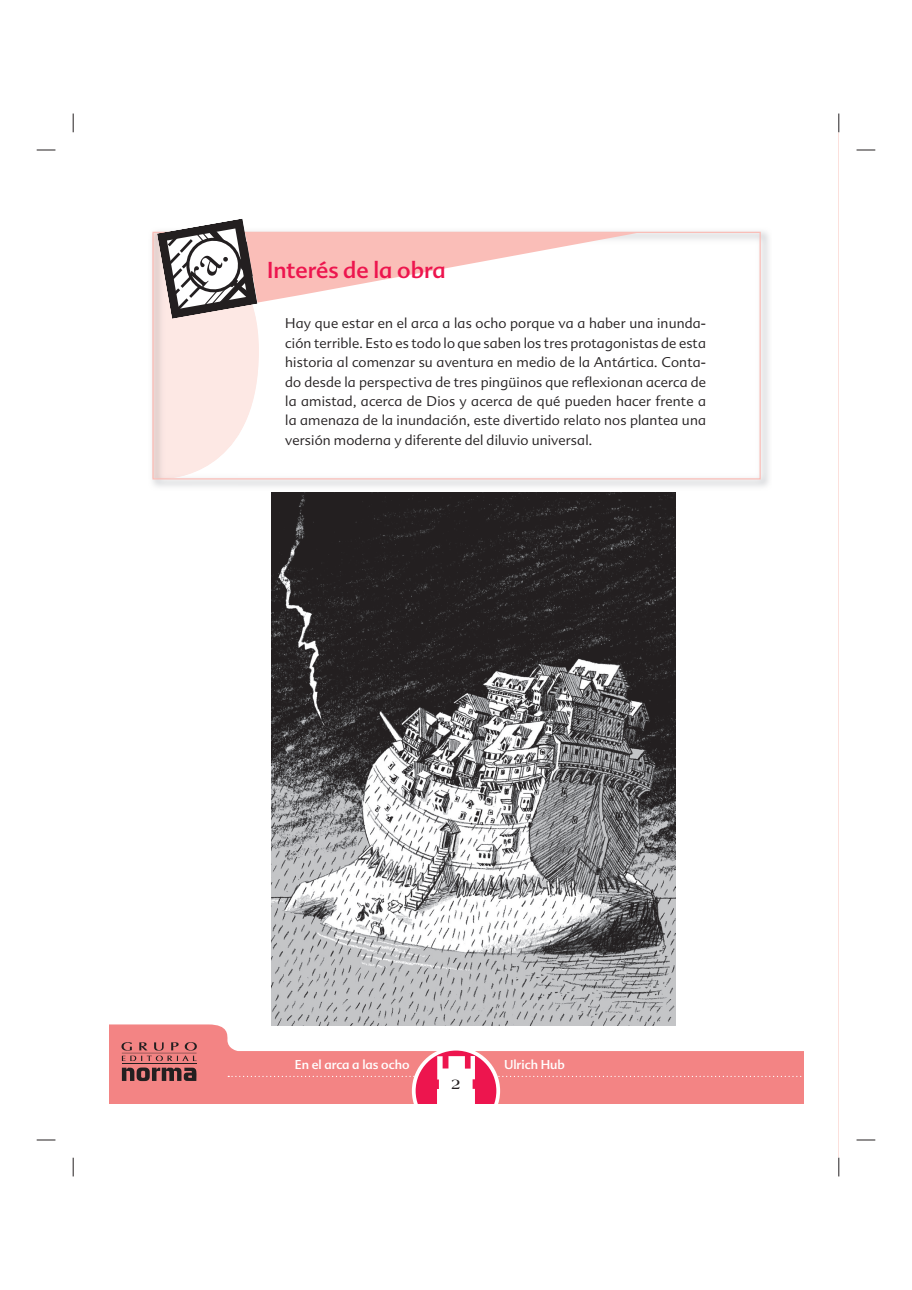
<style>
.page{position:relative;width:912px;height:1290px;background:#fff}
.page>*{position:absolute;margin:0;border:0;box-sizing:border-box;transform-origin:0 0}
.t1{font:22.5px "Advert";color:#ed154e}
.t2{font:700 15px "Americana Std";color:#231f20}
.t3{font:300 13.75px/19.4px "Advert";letter-spacing:.01em;color:#231f20;text-align:justify}
.t4{font:12.5px "Advert";color:#fff}
</style>
<div class="page">
<svg style="left:109px;top:1024px;width:695px;height:80px"></svg>
<svg style="left:413px;top:1049px;width:85px;height:84px"></svg>
<div style="left:90px;top:1105px;width:748px;height:53px;background:#fff"></div>
<svg style="left:228px;top:1056px;width:576px;height:49px;background:#f3888c"></svg>
<hr style="left:122px;top:1063px;width:74px;height:1px;background:#231f20">
<svg style="left:122px;top:1068px;width:74px;height:13px"></svg>
<svg style="left:121px;top:1042px;width:76px;height:19px"></svg>
<img style="left:636px;top:231px;width:133px;height:84px">
<img style="left:238px;top:315px;width:531px;height:172px">
<svg style="left:152px;top:219px;width:484px;height:263px"></svg>
<img style="left:271px;top:492px;width:404px;height:533px">
<svg style="left:37px;top:149px;width:18px;height:2px"></svg>
<svg style="left:856px;top:149px;width:19px;height:2px"></svg>
<svg style="left:37px;top:1139px;width:18px;height:2px"></svg>
<svg style="left:856px;top:1139px;width:19px;height:2px"></svg>
<svg style="left:72px;top:114px;width:2px;height:18px"></svg>
<svg style="left:72px;top:1158px;width:2px;height:18px"></svg>
<svg style="left:838px;top:114px;width:1px;height:18px"></svg>
<svg style="left:838px;top:1158px;width:1px;height:18px"></svg>
<h1 class="t1" style="left:267px;top:261px;width:180px">Interés de la obra</h1>
<p class="t3" style="left:285px;top:315px;width:422px">Hay que estar en el arca a las ocho porque va a haber una inunda&shy;ción terrible. Esto es todo lo que saben los tres protagonistas de esta historia al comenzar su aventura en medio de la Antártica. Conta&shy;do desde la perspectiva de tres pingüinos que reflexionan acerca de la amistad, acerca de Dios y acerca de qué pueden hacer frente a la amenaza de la inundación, este divertido relato nos plantea una versión moderna y diferente del diluvio universal.</p>
<p class="t4" style="left:295px;top:1059px;width:116px">En el arca a las ocho</p>
<p class="t4" style="left:504px;top:1059px;width:62px">Ulrich Hub</p>
<p class="t2" style="left:451px;top:1078px;width:11px">2</p>
</div>
